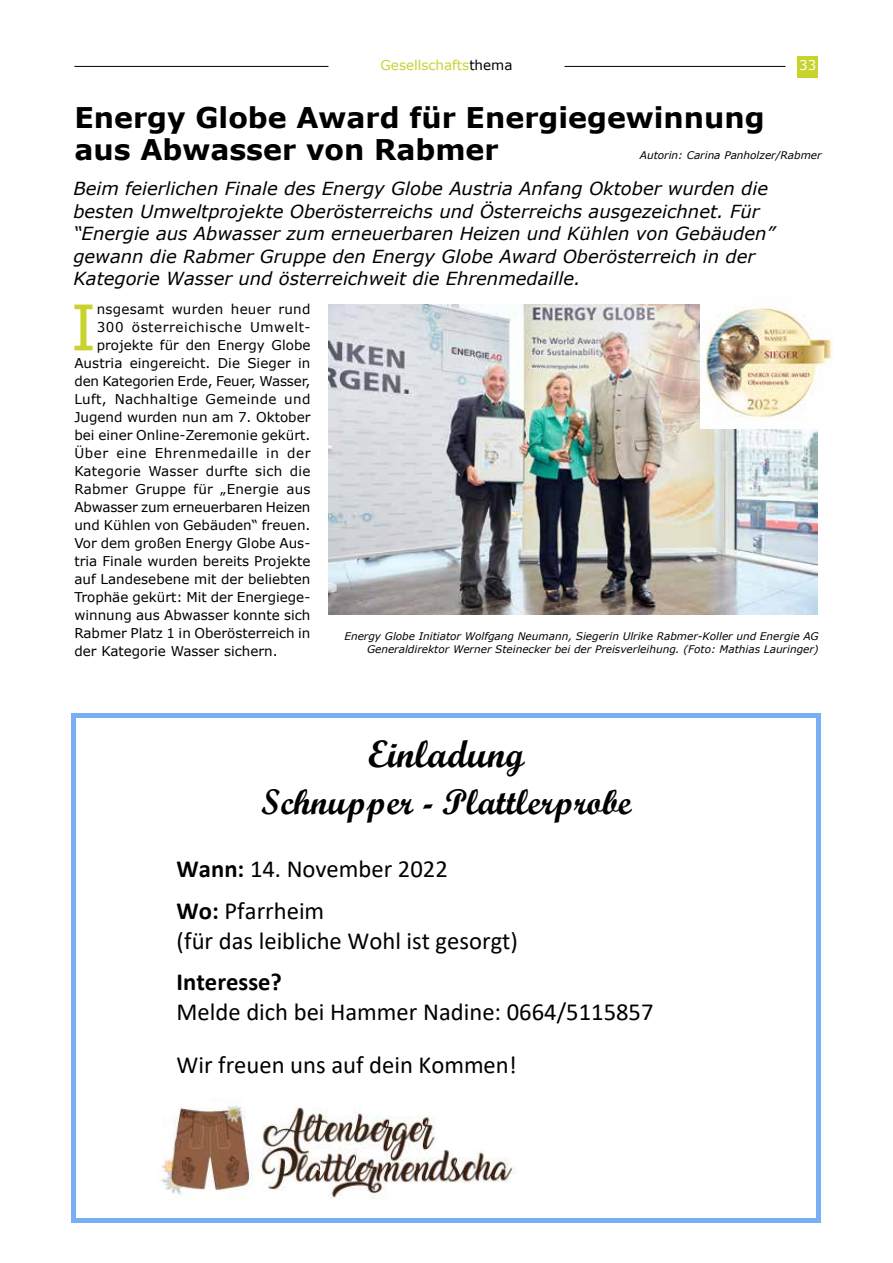
<style>
.page{position:relative;width:893px;height:1263px;background:#fff}
.page>*{position:absolute;margin:0;border:0;box-sizing:border-box;transform-origin:0 0}
.t1{font:63px "Verdana";color:#c8d32d}
.t2{font:38.25px "Script MT Bold";color:#000}
.t3{font:35.55px "Script MT Bold";color:#000}
.t4{font:700 28.5px/31.5px "Verdana";color:#000}
.t5{font:24.6px/41.1px "Calibri";color:#000}
.t6{font:700 24.6px "Calibri";color:#000}
.t7{font:italic 18px/22.5px "Verdana";color:#000}
.t8{font:13.5px "Verdana";color:#000}
.t9{font:13.5px "Verdana";letter-spacing:.025em;color:#000}
.t10{font:13.5px "Verdana";letter-spacing:.04em;color:#000}
.t11{font:13.5px "Verdana";letter-spacing:.045em;color:#000}
.t12{font:13.5px "Verdana";letter-spacing:.02em;color:#000}
.t13{font:13.5px "Verdana";color:#c8d32d}
.t14{font:13.5px "Verdana";color:#fff}
.t15{font:italic 10.5px/13.5px "Verdana";color:#000;text-align:right}
.s1{color:#000}
.s2{font-weight:700}
</style>
<div class="page">
<hr style="left:74px;top:66px;width:254px;height:1px;background:#000">
<hr style="left:564px;top:66px;width:222px;height:1px;background:#000">
<div style="left:797px;top:56px;width:21px;height:21px;background:#c8d32d"></div>
<img style="left:328px;top:304px;width:489px;height:310px">
<img style="left:700px;top:304px;width:132px;height:125px">
<img style="left:161px;top:1099px;width:356px;height:100px">
<svg style="left:72px;top:714px;width:4px;height:4px"></svg>
<hr style="left:76px;top:714px;width:741px;height:4px;background:#79b0f3">
<svg style="left:817px;top:714px;width:4px;height:4px"></svg>
<hr style="left:72px;top:718px;width:4px;height:500px;background:#79b0f3">
<hr style="left:817px;top:718px;width:4px;height:500px;background:#79b0f3">
<svg style="left:72px;top:1218px;width:4px;height:4px"></svg>
<hr style="left:76px;top:1218px;width:741px;height:4px;background:#79b0f3">
<svg style="left:817px;top:1218px;width:4px;height:4px"></svg>
<p class="t13" style="left:380px;top:56px;width:133px">Gesellschafts<span class="s1">thema</span></p>
<p class="t14" style="left:799px;top:56px;width:19px">33</p>
<h3 class="t4" style="left:74px;top:101px;width:692px">Energy Globe Award für Energiegewinnung aus Abwasser von Rabmer</h3>
<p class="t7" style="left:73px;top:177px;width:703px">Beim feierlichen Finale des Energy Globe Austria Anfang Oktober wurden die besten Umweltprojekte Oberösterreichs und Österreichs ausgezeichnet. Für “Energie aus Abwasser zum erneuerbaren Heizen und Kühlen von Gebäuden” gewann die Rabmer Gruppe den Energy Globe Award Oberösterreich in der Kategorie Wasser und österreichweit die Ehrenmedaille.</p>
<p class="t15" style="left:640px;top:148px;width:183px">Autorin: Carina Panholzer/Rabmer</p>
<h1 class="t1" style="left:70px;top:284px;width:28px">I</h1>
<p class="t12" style="left:97px;top:300px;width:215px">nsgesamt wurden heuer rund</p>
<p class="t11" style="left:97px;top:318px;width:215px">300 österreichische Umwelt-</p>
<p class="t8" style="left:97px;top:336px;width:215px">projekte für den Energy Globe</p>
<p class="t8" style="left:74px;top:354px;width:238px">Austria eingereicht. Die Sieger in</p>
<p class="t8" style="left:74px;top:372px;width:237px">den Kategorien Erde, Feuer, Wasser,</p>
<p class="t9" style="left:74px;top:390px;width:238px">Luft, Nachhaltige Gemeinde und</p>
<p class="t8" style="left:74px;top:408px;width:238px">Jugend wurden nun am 7. Oktober</p>
<p class="t8" style="left:74px;top:426px;width:238px">bei einer Online-Zeremonie gekürt.</p>
<p class="t10" style="left:74px;top:444px;width:238px">Über eine Ehrenmedaille in der</p>
<p class="t8" style="left:74px;top:462px;width:238px">Kategorie Wasser durfte sich die</p>
<p class="t8" style="left:74px;top:480px;width:238px">Rabmer Gruppe für „Energie aus</p>
<p class="t8" style="left:74px;top:498px;width:238px">Abwasser zum erneuerbaren Heizen</p>
<p class="t8" style="left:74px;top:516px;width:238px">und Kühlen von Gebäuden“ freuen.</p>
<p class="t8" style="left:74px;top:534px;width:238px">Vor dem großen Energy Globe Aus-</p>
<p class="t8" style="left:74px;top:552px;width:238px">tria Finale wurden bereits Projekte</p>
<p class="t8" style="left:74px;top:570px;width:238px">auf Landesebene mit der beliebten</p>
<p class="t8" style="left:74px;top:588px;width:238px">Trophäe gekürt: Mit der Energiege-</p>
<p class="t8" style="left:74px;top:606px;width:238px">winnung aus Abwasser konnte sich</p>
<p class="t8" style="left:74px;top:624px;width:238px">Rabmer Platz 1 in Oberösterreich in</p>
<p class="t8" style="left:74px;top:642px;width:205px">der Kategorie Wasser sichern.</p>
<p class="t15" style="left:344px;top:629px;width:476px">Energy Globe Initiator Wolfgang Neumann, Siegerin Ulrike Rabmer-Koller und Energie AG<br>Generaldirektor Werner Steinecker bei der Preisverleihung. (Foto: Mathias Lauringer)</p>
<h2 class="t2" style="left:368px;top:730px;width:158px">Einladung</h2>
<h3 class="t3" style="left:261px;top:780px;width:372px">Schnupper - Plattlerprobe</h3>
<h3 class="t5" style="left:177px;top:848px;width:273px"><span class="s2">Wann:</span> 14. November 2022<br><span class="s2">Wo:</span> Pfarrheim</h3>
<h3 class="t5" style="left:177px;top:919px;width:343px">(für das leibliche Wohl ist gesorgt)</h3>
<h3 class="t6" style="left:177px;top:964px;width:107px">Interesse?</h3>
<h3 class="t5" style="left:177px;top:984px;width:478px;line-height:53.6px">Melde dich bei Hammer Nadine: 0664/5115857<br>Wir freuen uns auf dein Kommen!</h3>
</div>
